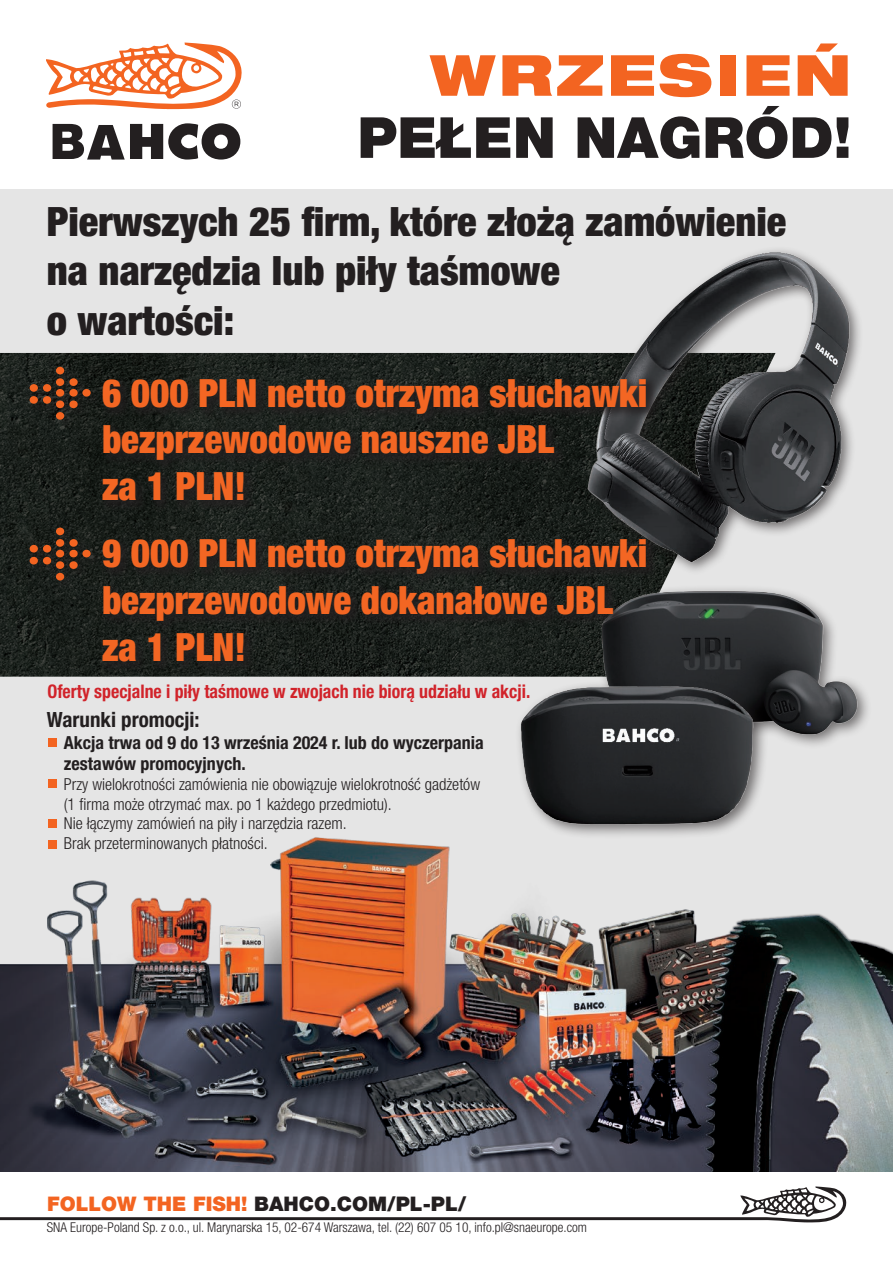
<style>
.page{position:relative;width:893px;height:1263px;background:#fff}
.page>*{position:absolute;margin:0;border:0;box-sizing:border-box;transform-origin:0 0}
.t1{font:900 56.7px "Helvetica Neue LT Pro";color:#231f20}
.t2{font:900 expanded 56.7px "Helvetica Neue LT Pro";letter-spacing:.05em;color:#f36421}
.t3{font:900 condensed 40.5px/49.5px "Helvetica Neue LT Pro";color:#231f20}
.t4{font:900 condensed 39px/46.8px "Helvetica Neue LT Pro";color:#f36623;scale:.95 1}
.t5{font:700 condensed 21px "Helvetica Neue LT Pro";color:#231f20}
.t6{font:900 20.1px "Helvetica Neue LT Pro";color:#231f20}
.t7{font:700 condensed 18.75px "Helvetica Neue LT Pro";color:#d1232a;scale:.95 1}
.t8{font:700 condensed 18px/21px "Helvetica Neue LT Pro";color:#231f20}
.t9{font:300 condensed 16.5px/19.8px "Helvetica Neue LT Pro";color:#231f20}
.t10{font:300 condensed 13.5px "Helvetica Neue LT Pro";color:#231f20}
.s1{color:#f36421}
</style>
<div class="page">
<img style="left:0;top:189px;width:893px;height:982px">
<img style="left:0;top:353px;width:775px;height:324px">
<div style="left:48px;top:738px;width:9px;height:8px;background:#f36421"></div>
<div style="left:48px;top:780px;width:9px;height:8px;background:#f36421"></div>
<div style="left:582px;top:246px;width:282px;height:329px;background:#e5e5e5"></div>
<img style="left:583px;top:249px;width:275px;height:319px">
<div style="left:48px;top:840px;width:9px;height:8px;background:#f36421"></div>
<div style="left:48px;top:819px;width:9px;height:8px;background:#f36421"></div>
<div style="left:98px;top:374px;width:561px;height:140px;background:#231f20;opacity:.75"></div>
<img style="left:659px;top:579px;width:222px;height:168px">
<div style="left:515px;top:680px;width:253px;height:159px;background:#e2e2e2"></div>
<img style="left:510px;top:667px;width:266px;height:168px">
<div style="left:26px;top:363px;width:77px;height:69px;background:#231f20;opacity:.75"></div>
<div style="left:30px;top:384px;width:8px;height:8px;background:#f36421;border-radius:50%"></div>
<div style="left:43px;top:384px;width:8px;height:8px;background:#f36421;border-radius:50%"></div>
<div style="left:69px;top:378px;width:9px;height:8px;background:#f36421;border-radius:50%"></div>
<div style="left:69px;top:400px;width:9px;height:8px;background:#f36421;border-radius:50%"></div>
<div style="left:56px;top:367px;width:8px;height:7px;background:#f36421;border-radius:50%"></div>
<div style="left:56px;top:412px;width:8px;height:8px;background:#f36421;border-radius:50%"></div>
<div style="left:56px;top:378px;width:8px;height:8px;background:#f36421;border-radius:50%"></div>
<div style="left:56px;top:400px;width:8px;height:8px;background:#f36421;border-radius:50%"></div>
<div style="left:69px;top:389px;width:9px;height:8px;background:#f36421;border-radius:50%"></div>
<div style="left:56px;top:389px;width:8px;height:8px;background:#f36421;border-radius:50%"></div>
<div style="left:82px;top:389px;width:9px;height:8px;background:#f36421;border-radius:50%"></div>
<div style="left:30px;top:396px;width:8px;height:8px;background:#f36421;border-radius:50%"></div>
<div style="left:43px;top:396px;width:8px;height:8px;background:#f36421;border-radius:50%"></div>
<div style="left:26px;top:524px;width:77px;height:69px;background:#231f20;opacity:.75"></div>
<div style="left:30px;top:545px;width:8px;height:7px;background:#f36421;border-radius:50%"></div>
<div style="left:43px;top:545px;width:8px;height:7px;background:#f36421;border-radius:50%"></div>
<div style="left:69px;top:539px;width:9px;height:8px;background:#f36421;border-radius:50%"></div>
<div style="left:69px;top:561px;width:9px;height:8px;background:#f36421;border-radius:50%"></div>
<div style="left:56px;top:527px;width:8px;height:8px;background:#f36421;border-radius:50%"></div>
<div style="left:56px;top:573px;width:8px;height:7px;background:#f36421;border-radius:50%"></div>
<div style="left:56px;top:539px;width:8px;height:8px;background:#f36421;border-radius:50%"></div>
<div style="left:56px;top:561px;width:8px;height:8px;background:#f36421;border-radius:50%"></div>
<div style="left:69px;top:550px;width:9px;height:7px;background:#f36421;border-radius:50%"></div>
<div style="left:56px;top:550px;width:8px;height:7px;background:#f36421;border-radius:50%"></div>
<div style="left:82px;top:550px;width:9px;height:7px;background:#f36421;border-radius:50%"></div>
<div style="left:30px;top:557px;width:8px;height:7px;background:#f36421;border-radius:50%"></div>
<div style="left:43px;top:557px;width:8px;height:7px;background:#f36421;border-radius:50%"></div>
<div style="left:98px;top:535px;width:561px;height:139px;background:#231f20;opacity:.75"></div>
<svg style="left:53px;top:123px;width:187px;height:37px"></svg>
<svg style="left:46px;top:43px;width:196px;height:66px"></svg>
<svg style="left:0;top:1186px;width:847px;height:36px"></svg>
<h1 class="t2" style="left:430px;top:38px;width:423px">WRZESIEŃ</h1>
<h1 class="t1" style="left:357px;top:103px;width:496px">PEŁEN NAGRÓD!</h1>
<h2 class="t3" style="left:47px;top:196px;width:741px">Pierwszych 25 firm, które złożą zamówienie na narzędzia lub piły taśmowe<br>o wartości:</h2>
<h3 class="t4" style="left:102px;top:369px;width:575px">6 000 PLN netto otrzyma słuchawki bezprzewodowe nauszne JBL<br>za 1 PLN!</h3>
<h3 class="t4" style="left:102px;top:529px;width:575px">9 000 PLN netto otrzyma słuchawki bezprzewodowe dokanałowe JBL za 1 PLN!</h3>
<p class="t7" style="left:47px;top:680px;width:510px">Oferty specjalne i piły taśmowe w zwojach nie biorą udziału w akcji.</p>
<p class="t5" style="left:47px;top:708px;width:154px">Warunki promocji:</p>
<p class="t8" style="left:64px;top:732px;width:421px">Akcja trwa od 9 do 13 września 2024 r. lub do wyczerpania zestawów promocyjnych.</p>
<p class="t9" style="left:64px;top:774px;width:418px">Przy wielokrotności zamówienia nie obowiązuje wielokrotność gadżetów (1 firma może otrzymać max. po 1 każdego przedmiotu).<br>Nie łączymy zamówień na piły i narzędzia razem.<br>Brak przeterminowanych płatności.</p>
<p class="t6" style="left:47px;top:1192px;width:421px"><span class="s1">FOLLOW THE FISH!</span> BAHCO.COM/PL-PL/</p>
<p class="t10" style="left:47px;top:1220px;width:542px">SNA Europe-Poland Sp. z o.o., ul. Marynarska 15, 02-674 Warszawa, tel. (22) 607 05 10, info.pl@snaeurope.com</p>
</div>
